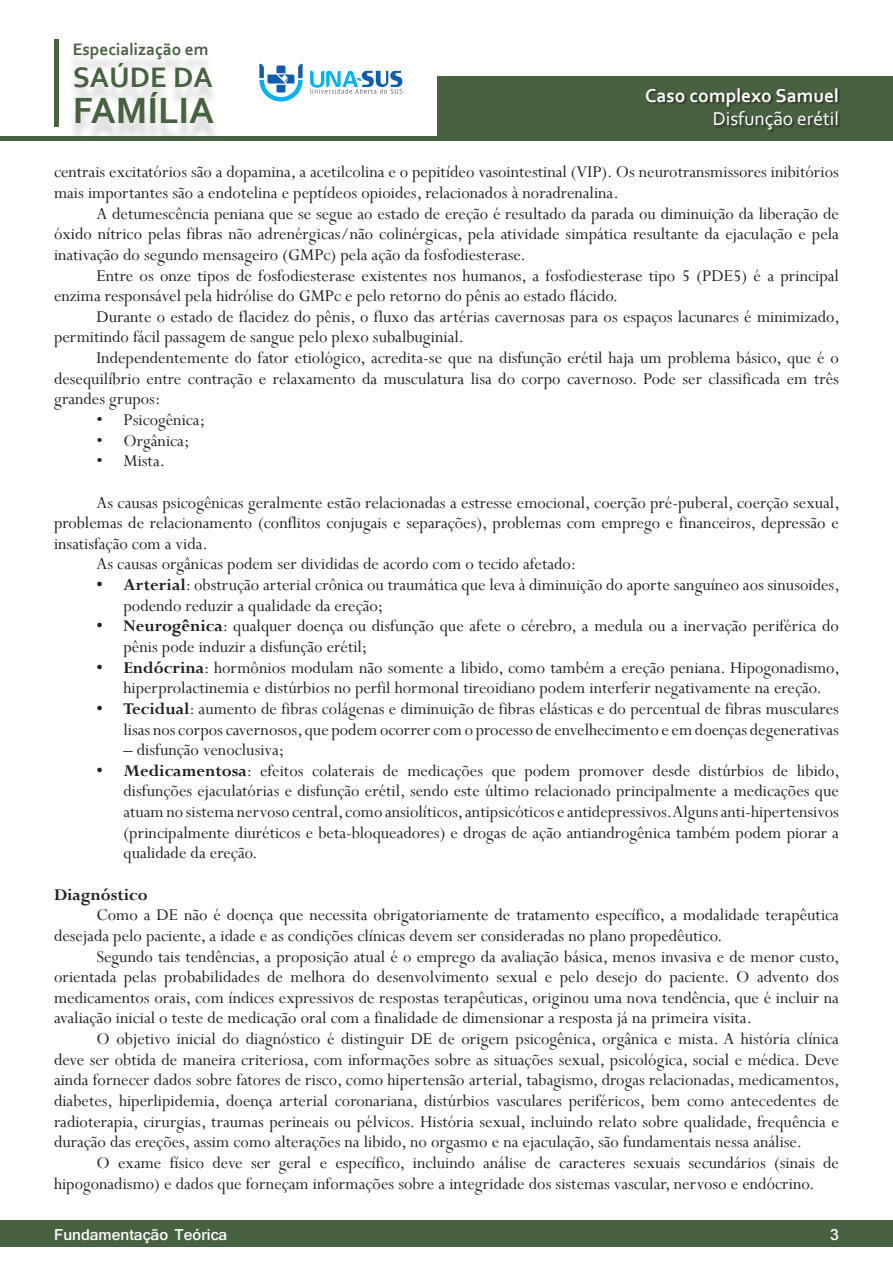
<style>
.page{position:relative;width:893px;height:1263px;background:#fff}
.page>*{position:absolute;margin:0;border:0;box-sizing:border-box;transform-origin:0 0}
.t1{font:700 38.25px "Corbel";color:#486141}
.t2{font:700 29.55px "Corbel";color:#486141}
.t3{font:700 19.5px "Corbel";color:#fff}
.t4{font:19.5px "Corbel";color:#fff}
.Paragrafo_basico{font:18.3px/20.7px "Perpetua";color:#231f20}
.Itens{font:18.3px/20.7px "Perpetua";color:#231f20}
.Sub-Paragrafo_bold{font:700 18.3px "Perpetua";color:#231f20}
.t5{font:700 17.4px "Corbel";color:#486141}
.t6{font:700 16.5px "Shruti";color:#fff}
.s1{font-weight:700}
</style>
<div class="page">
<div style="left:0;top:1220px;width:893px;height:27px;background:#486141"></div>
<hr style="left:0;top:136px;width:893px;height:4px;background:#486141">
<div style="left:438px;top:77px;width:455px;height:63px;background:#486141"></div>
<div style="left:645px;top:88px;width:196px;height:45px;background:#231f20;opacity:.75"></div>
<div style="left:54px;top:39px;width:5px;height:87px;background:#486141"></div>
<div style="left:67px;top:49px;width:153px;height:94px;background:#231f20;opacity:.2"></div>
<svg style="left:259px;top:64px;width:44px;height:38px"></svg>
<svg style="left:310px;top:71px;width:92px;height:23px"></svg>
<p class="t5" style="left:73px;top:38px;width:137px">Especialização em</p>
<h2 class="t2" style="left:73px;top:58px;width:142px">SAÚDE DA</h2>
<h1 class="t1" style="left:73px;top:87px;width:143px">FAMÍLIA</h1>
<p class="t3" style="left:645px;top:84px;width:195px">Caso complexo Samuel</p>
<p class="t4" style="left:713px;top:107px;width:128px">Disfunção erétil</p>
<p class="Paragrafo_basico" style="left:54px;top:161px;width:786px">centrais excitatórios são a dopamina, a acetilcolina e o pepitídeo vasointestinal (VIP). Os neurotransmissores inibitórios mais importantes são a endotelina e peptídeos opioides, relacionados à noradrenalina.</p>
<p class="Paragrafo_basico" style="left:54px;top:203px;width:786px;text-align:justify;text-indent:43px">A detumescência peniana que se segue ao estado de ereção é resultado da parada ou diminuição da liberação de óxido nítrico pelas fibras não adrenérgicas/não colinérgicas, pela atividade simpática resultante da ejaculação e pela inativação do segundo mensageiro (GMPc) pela ação da fosfodiesterase.</p>
<p class="Paragrafo_basico" style="left:54px;top:265px;width:786px;text-indent:43px">Entre os onze tipos de fosfodiesterase existentes nos humanos, a fosfodiesterase tipo 5 (PDE5) é a principal enzima responsável pela hidrólise do GMPc e pelo retorno do pênis ao estado flácido.</p>
<p class="Paragrafo_basico" style="left:54px;top:306px;width:787px;text-indent:43px">Durante o estado de flacidez do pênis, o fluxo das artérias cavernosas para os espaços lacunares é minimizado, permitindo fácil passagem de sangue pelo plexo subalbuginial.</p>
<p class="Paragrafo_basico" style="left:54px;top:347px;width:786px;text-align:justify;text-indent:43px">Independentemente do fator etiológico, acredita-se que na disfunção erétil haja um problema básico, que é o desequilíbrio entre contração e relaxamento da musculatura lisa do corpo cavernoso. Pode ser classificada em três grandes grupos:</p>
<p class="Itens" style="left:97px;top:409px;width:110px">• Psicogênica;</p>
<p class="Itens" style="left:97px;top:430px;width:94px">• Orgânica;</p>
<p class="Itens" style="left:97px;top:450px;width:70px">• Mista.</p>
<p class="Paragrafo_basico" style="left:54px;top:492px;width:787px;text-align:justify;text-indent:43px">As causas psicogênicas geralmente estão relacionadas a estresse emocional, coerção pré-puberal, coerção sexual, problemas de relacionamento (conflitos conjugais e separações), problemas com emprego e financeiros, depressão e insatisfação com a vida.</p>
<p class="Paragrafo_basico" style="left:97px;top:553px;width:481px">As causas orgânicas podem ser divididas de acordo com o tecido afetado:</p>
<p class="Itens" style="left:124px;top:574px;width:718px;text-indent:-27px"><span class="s1">• Arterial</span>: obstrução arterial crônica ou traumática que leva à diminuição do aporte sanguíneo aos sinusoides, podendo reduzir a qualidade da ereção;</p>
<p class="Itens" style="left:124px;top:615px;width:717px;text-indent:-27px"><span class="s1">• Neurogênica</span>: qualquer doença ou disfunção que afete o cérebro, a medula ou a inervação periférica do pênis pode induzir a disfunção erétil;</p>
<p class="Itens" style="left:97px;top:657px;width:745px;text-align:center"><span class="s1">• Endócrina</span>: hormônios modulam não somente a libido, como também a ereção peniana. Hipogonadismo, hiperprolactinemia e distúrbios no perfil hormonal tireoidiano podem interferir negativamente na ereção.</p>
<p class="Itens" style="left:97px;top:698px;width:744px;text-align:right"><span class="s1">• Tecidual</span>: aumento de fibras colágenas e diminuição de fibras elásticas e do percentual de fibras musculares lisas nos corpos cavernosos, que podem ocorrer com o processo de envelhecimento e em doenças degenerativas</p>
<p class="Itens" style="left:124px;top:739px;width:162px">– disfunção venoclusiva;</p>
<p class="Itens" style="left:124px;top:760px;width:718px;text-align:justify;text-indent:-27px"><span class="s1">• Medicamentosa</span>: efeitos colaterais de medicações que podem promover desde distúrbios de libido, disfunções ejaculatórias e disfunção erétil, sendo este último relacionado principalmente a medicações que atuam no sistema nervoso central, como ansiolíticos, antipsicóticos e antidepressivos. Alguns anti-hipertensivos (principalmente diuréticos e beta-bloqueadores) e drogas de ação antiandrogênica também podem piorar a qualidade da ereção.</p>
<p class="Sub-Paragrafo_bold" style="left:54px;top:883px;width:95px">Diagnóstico</p>
<p class="Paragrafo_basico" style="left:54px;top:904px;width:786px;text-indent:43px">Como a DE não é doença que necessita obrigatoriamente de tratamento específico, a modalidade terapêutica desejada pelo paciente, a idade e as condições clínicas devem ser consideradas no plano propedêutico.</p>
<p class="Paragrafo_basico" style="left:54px;top:945px;width:787px;text-align:justify;text-indent:43px">Segundo tais tendências, a proposição atual é o emprego da avaliação básica, menos invasiva e de menor custo, orientada pelas probabilidades de melhora do desenvolvimento sexual e pelo desejo do paciente. O advento dos medicamentos orais, com índices expressivos de respostas terapêuticas, originou uma nova tendência, que é incluir na avaliação inicial o teste de medicação oral com a finalidade de dimensionar a resposta já na primeira visita.</p>
<p class="Paragrafo_basico" style="left:54px;top:1028px;width:787px;text-align:justify;text-indent:43px">O objetivo inicial do diagnóstico é distinguir DE de origem psicogênica, orgânica e mista. A história clínica deve ser obtida de maneira criteriosa, com informações sobre as situações sexual, psicológica, social e médica. Deve ainda fornecer dados sobre fatores de risco, como hipertensão arterial, tabagismo, drogas relacionadas, medicamentos, diabetes, hiperlipidemia, doença arterial coronariana, distúrbios vasculares periféricos, bem como antecedentes de radioterapia, cirurgias, traumas perineais ou pélvicos. História sexual, incluindo relato sobre qualidade, frequência e duração das ereções, assim como alterações na libido, no orgasmo e na ejaculação, são fundamentais nessa análise.</p>
<p class="Paragrafo_basico" style="left:54px;top:1152px;width:786px;text-indent:43px">O exame físico deve ser geral e específico, incluindo análise de caracteres sexuais secundários (sinais de hipogonadismo) e dados que forneçam informações sobre a integridade dos sistemas vascular, nervoso e endócrino.</p>
<p class="t6" style="left:54px;top:1225px;width:175px">Fundamentação Teórica</p>
<p class="t6" style="left:830px;top:1225px;width:10px">3</p>
</div>
